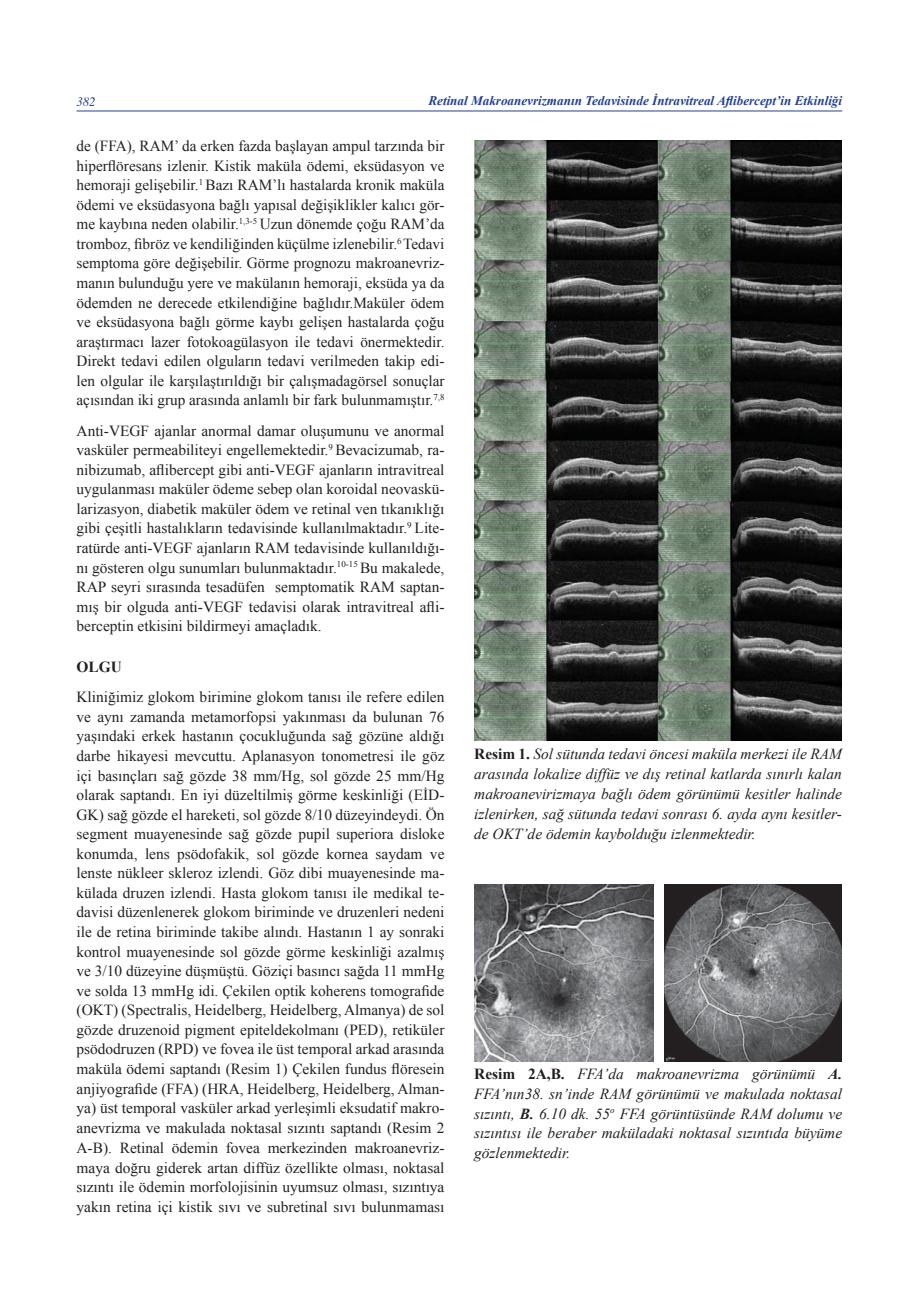
<style>
.page{position:relative;width:906px;height:1289px;background:#fff}
.page>*{position:absolute;margin:0;border:0;box-sizing:border-box;transform-origin:0 0}
.t1{font:15.3px/19.6px "Times New Roman";color:#231f20;text-align:justify}
.t2{font:italic 15.3px/20px "Times New Roman";color:#231f20;text-align:justify}
.t3{font:700 15.3px "Times New Roman";color:#231f20}
.t4{font:italic 700 13.2px "Times New Roman";color:#223f9a}
.t5{font:italic 12.75px "Times";color:#223f9a}
.s1{font-weight:700;font-style:normal}
.s2{font-weight:700}
</style>
<div class="page">
<hr style="left:77px;top:111px;width:765px;height:1px;background:#223f9a">
<img style="left:474px;top:140px;width:368px;height:600px">
<img style="left:474px;top:884px;width:180px;height:177px">
<img style="left:665px;top:884px;width:177px;height:177px">
<p class="t5" style="left:77px;top:97px;width:21px">382</p>
<p class="t4" style="left:428px;top:94px;width:415px">Retinal Makroanevrizmanın Tedavisinde İntravitreal Aflibercept’in Etkinliği</p>
<p class="t1" style="left:77px;top:136px;width:369px">de (FFA), RAM’ da erken fazda başlayan ampul tarzında bir hiperflöresans izlenir. Kistik maküla ödemi, eksüdasyon ve hemoraji gelişebilir.<sup>1</sup> Bazı RAM’lı hastalarda kronik maküla ödemi ve eksüdasyona bağlı yapısal değişiklikler kalıcı gör&shy;me kaybına neden olabilir.<sup>1,3-5</sup> Uzun dönemde çoğu RAM’da tromboz, fibröz ve kendiliğinden küçülme izlenebilir.<sup>6</sup> Tedavi semptoma göre değişebilir. Görme prognozu makroanevriz&shy;manın bulunduğu yere ve makülanın hemoraji, eksüda ya da ödemden ne derecede etkilendiğine bağlıdır.Maküler ödem ve eksüdasyona bağlı görme kaybı gelişen hastalarda çoğu araştırmacı lazer fotokoagülasyon ile tedavi önermektedir.<br>Direkt tedavi edilen olguların tedavi verilmeden takip edi&shy;len olgular ile karşılaştırıldığı bir çalışmadagörsel sonuçlar açısından iki grup arasında anlamlı bir fark bulunmamıştır.<sup>7,8</sup></p>
<p class="t1" style="left:77px;top:420px;width:369px">Anti-VEGF ajanlar anormal damar oluşumunu ve anormal vasküler permeabiliteyi engellemektedir.<sup>9</sup> Bevacizumab, ra&shy;nibizumab, aflibercept gibi anti-VEGF ajanların intravitreal uygulanması maküler ödeme sebep olan koroidal neovaskü&shy;larizasyon, diabetik maküler ödem ve retinal ven tıkanıklığı gibi çeşitli hastalıkların tedavisinde kullanılmaktadır.<sup>9</sup> Lite&shy;ratürde anti-VEGF ajanların RAM tedavisinde kullanıldığı&shy;nı gösteren olgu sunumları bulunmaktadır.<sup>10-15</sup> Bu makalede, RAP seyri sırasında tesadüfen semptomatik RAM saptan&shy;mış bir olguda anti-VEGF tedavisi olarak intravitreal afli&shy;berceptin etkisini bildirmeyi amaçladık.</p>
<p class="t3" style="left:77px;top:658px;width:47px">OLGU</p>
<p class="t1" style="left:77px;top:687px;width:369px">Kliniğimiz glokom birimine glokom tanısı ile refere edilen ve aynı zamanda metamorfopsi yakınması da bulunan 76 yaşındaki erkek hastanın çocukluğunda sağ gözüne aldığı darbe hikayesi mevcuttu. Aplanasyon tonometresi ile göz içi basınçları sağ gözde 38 mm/Hg, sol gözde 25 mm/Hg olarak saptandı. En iyi düzeltilmiş görme keskinliği (EİD-GK) sağ gözde el hareketi, sol gözde 8/10 düzeyindeydi. Ön segment muayenesinde sağ gözde pupil superiora disloke konumda, lens psödofakik, sol gözde kornea saydam ve lenste nükleer skleroz izlendi. Göz dibi muayenesinde ma&shy;külada druzen izlendi. Hasta glokom tanısı ile medikal te&shy;davisi düzenlenerek glokom biriminde ve druzenleri nedeni ile de retina biriminde takibe alındı. Hastanın 1 ay sonraki kontrol muayenesinde sol gözde görme keskinliği azalmış ve 3/10 düzeyine düşmüştü. Göziçi basıncı sağda 11 mmHg ve solda 13 mmHg idi. Çekilen optik koherens tomografide (OKT) (Spectralis, Heidelberg, Heidelberg, Almanya) de sol gözde druzenoid pigment epiteldekolmanı (PED), retiküler psödodruzen (RPD) ve fovea ile üst temporal arkad arasında maküla ödemi saptandı (Resim 1) Çekilen fundus flöresein anjiyografide (FFA) (HRA, Heidelberg, Heidelberg, Alman&shy;ya) üst temporal vasküler arkad yerleşimli eksudatif makro&shy;anevrizma ve makulada noktasal sızıntı saptandı (Resim 2<br>A-B). Retinal ödemin fovea merkezinden makroanevriz&shy;maya doğru giderek artan diffüz özellikte olması, noktasal sızıntı ile ödemin morfolojisinin uyumsuz olması, sızıntıya yakın retina içi kistik sıvı ve subretinal sıvı bulunmaması</p>
<p class="t2" style="left:474px;top:744px;width:369px"><span class="s1">Resim 1.</span> Sol sütunda tedavi öncesi maküla merkezi ile RAM arasında lokalize diffüz ve dış retinal katlarda sınırlı kalan makroanevirizmaya bağlı ödem görünümü kesitler halinde izlenirken, sağ sütunda tedavi sonrası 6. ayda aynı kesitler&shy;de OKT’de ödemin kaybolduğu izlenmektedir.</p>
<p class="t2" style="left:474px;top:1063px;width:369px"><span class="s1">Resim 2A,B.</span> FFA’da makroanevrizma görünümü <span class="s2">A.<br></span>FFA’nın38. sn’inde RAM görünümü ve makulada noktasal sızıntı, <span class="s2">B.</span> 6.10 dk. 55<sup>o</sup> FFA görüntüsünde RAM dolumu ve sızıntısı ile beraber maküladaki noktasal sızıntıda büyüme gözlenmektedir.</p>
</div>
